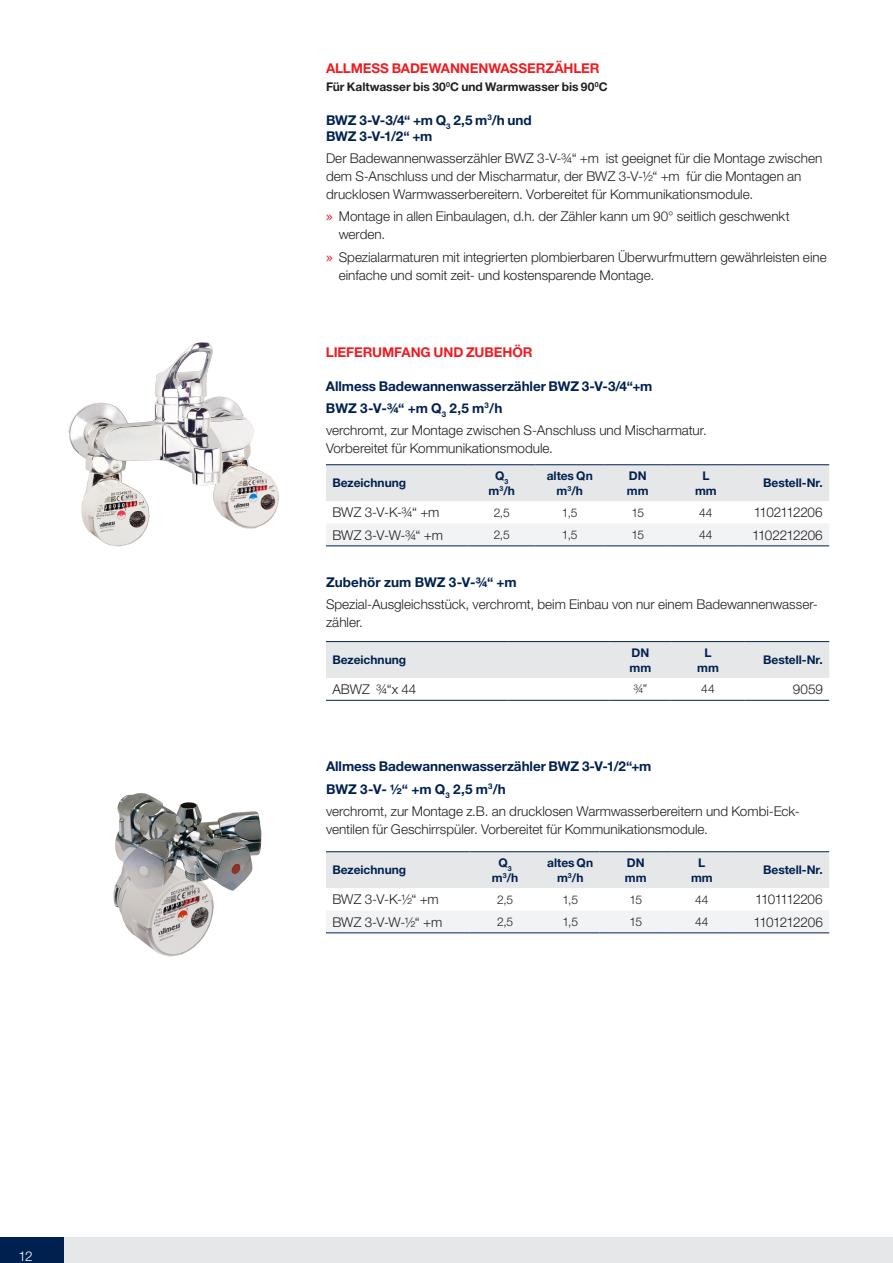
<style>
.page{position:relative;width:893px;height:1263px;background:#fff}
.page>*{position:absolute;margin:0;border:0;box-sizing:border-box;transform-origin:0 0}
.t1{font:300 13.5px/18px "Helvetica Neue LT Std";color:#231f20}
.t2{font:700 13.5px/22.2px "Helvetica Neue LT Std";letter-spacing:-.005em;color:#00214f}
.t3{font:700 13.5px "Helvetica Neue LT Std";letter-spacing:-.01em;color:#ee1d23}
.t4{font:300 13.5px "Helvetica Neue LT Std";letter-spacing:-.045em;color:#231f20}
.t5{font:300 13.5px "Helvetica Neue LT Std";letter-spacing:-.02em;color:#231f20}
.t6{font:300 13.5px "Helvetica Neue LT Std";letter-spacing:-.06em;color:#231f20}
.t7{font:300 13.5px "Helvetica Neue LT Std";color:#fff}
.t8{font:700 12px/15px "Helvetica Neue LT Std";letter-spacing:-.005em;color:#00214f;text-align:center}
.t9{font:300 12px "Helvetica Neue LT Std";letter-spacing:.005em;color:#231f20}
.t10{font:700 12px "Helvetica Neue LT Std";color:#231f20}
.s1{font-family:"Lucida Grande";font-weight:400;color:#ee1d23}
.s2{font-weight:300;color:#231f20}
.s3{font-weight:700;color:#00214f}
</style>
<div class="page">
<div style="left:0;top:1237px;width:893px;height:26px;background:#e6e7e9"></div>
<div style="left:0;top:1237px;width:64px;height:26px;background:#00214f"></div>
<div style="left:326px;top:465px;width:503px;height:36px;background:#e6e7e9"></div>
<div style="left:326px;top:524px;width:503px;height:22px;background:#f2f3f4"></div>
<hr style="left:326px;top:464px;width:142px;height:1px;background:#00214f">
<hr style="left:468px;top:464px;width:68px;height:1px;background:#00214f">
<hr style="left:536px;top:464px;width:68px;height:1px;background:#00214f">
<hr style="left:604px;top:464px;width:68px;height:1px;background:#00214f">
<hr style="left:672px;top:464px;width:68px;height:1px;background:#00214f">
<hr style="left:740px;top:464px;width:89px;height:1px;background:#00214f">
<hr style="left:326px;top:546px;width:142px;height:1px;background:#00214f">
<hr style="left:468px;top:546px;width:68px;height:1px;background:#00214f">
<hr style="left:536px;top:546px;width:68px;height:1px;background:#00214f">
<hr style="left:604px;top:546px;width:68px;height:1px;background:#00214f">
<hr style="left:672px;top:546px;width:68px;height:1px;background:#00214f">
<hr style="left:740px;top:546px;width:89px;height:1px;background:#00214f">
<img style="left:68px;top:343px;width:211px;height:204px">
<img style="left:114px;top:793px;width:147px;height:163px">
<div style="left:326px;top:852px;width:503px;height:36px;background:#e6e7e9"></div>
<div style="left:326px;top:911px;width:503px;height:22px;background:#f2f3f4"></div>
<hr style="left:326px;top:851px;width:143px;height:1px;background:#00214f">
<hr style="left:469px;top:851px;width:72px;height:1px;background:#00214f">
<hr style="left:541px;top:851px;width:59px;height:1px;background:#00214f">
<hr style="left:600px;top:851px;width:72px;height:1px;background:#00214f">
<hr style="left:672px;top:851px;width:60px;height:1px;background:#00214f">
<hr style="left:732px;top:851px;width:97px;height:1px;background:#00214f">
<hr style="left:326px;top:933px;width:143px;height:1px;background:#00214f">
<hr style="left:600px;top:933px;width:72px;height:1px;background:#00214f">
<hr style="left:672px;top:933px;width:60px;height:1px;background:#00214f">
<hr style="left:732px;top:933px;width:97px;height:1px;background:#00214f">
<hr style="left:469px;top:933px;width:72px;height:1px;background:#00214f">
<hr style="left:541px;top:933px;width:59px;height:1px;background:#00214f">
<div style="left:326px;top:642px;width:503px;height:36px;background:#e6e7e9"></div>
<hr style="left:326px;top:641px;width:183px;height:1px;background:#00214f">
<hr style="left:509px;top:641px;width:100px;height:1px;background:#00214f">
<hr style="left:609px;top:641px;width:63px;height:1px;background:#00214f">
<hr style="left:672px;top:641px;width:72px;height:1px;background:#00214f">
<hr style="left:744px;top:641px;width:85px;height:1px;background:#00214f">
<hr style="left:326px;top:700px;width:183px;height:1px;background:#00214f">
<hr style="left:509px;top:700px;width:100px;height:1px;background:#00214f">
<hr style="left:609px;top:700px;width:63px;height:1px;background:#00214f">
<hr style="left:672px;top:700px;width:72px;height:1px;background:#00214f">
<hr style="left:744px;top:700px;width:85px;height:1px;background:#00214f">
<p class="t7" style="left:19px;top:1248px;width:15px">12</p>
<p class="t3" style="left:326px;top:60px;width:275px">ALLMESS BADEWANNENWASSERZÄHLER</p>
<p class="t10" style="left:326px;top:80px;width:283px">Für Kaltwasser bis 30<sup>0</sup>C und Warmwasser bis 90<sup>0</sup>C</p>
<p class="t2" style="left:326px;top:111px;width:207px;line-height:16.2px">BWZ 3-V-3/4“ +m Q<sub>3</sub> 2,5 m<sup>3</sup>/h und<br>BWZ 3-V-1/2“ +m</p>
<p class="t1" style="left:326px;top:149px;width:498px">Der Badewannenwasserzähler BWZ 3-V-3/4“ +m ist geeignet für die Montage zwischen dem S-Anschluss und der Mischarmatur, der BWZ 3-V-1/2“ +m für die Montagen an drucklosen Warmwasserbereitern. Vorbereitet für Kommunikationsmodule.</p>
<p class="t1" style="left:339px;top:207px;width:452px;text-indent:-13px"><span class="s1">»</span> Montage in allen Einbaulagen, d.h. der Zähler kann um 90° seitlich geschwenkt werden.</p>
<p class="t1" style="left:339px;top:247px;width:489px;text-indent:-13px"><span class="s1">»</span> Spezialarmaturen mit integrierten plombierbaren Überwurfmuttern gewährleisten eine einfache und somit zeit- und kostensparende Montage.</p>
<p class="t3" style="left:326px;top:344px;width:208px">LIEFERUMFANG UND ZUBEHÖR</p>
<p class="t2" style="left:326px;top:374px;width:382px">Allmess Badewannenwasserzähler BWZ 3-V-3/4“+m<br>BWZ 3-V-3/4“ +m Q<sub>3</sub> 2,5 m<sup>3</sup>/h<br><span class="s2">verchromt, zur Montage zwischen S-Anschluss und Mischarmatur.</span></p>
<p class="t1" style="left:326px;top:439px;width:228px">Vorbereitet für Kommunikationsmodule.</p>
<p class="t8" style="left:332px;top:475px;width:75px">Bezeichnung</p>
<p class="t8" style="left:489px;top:468px;width:28px">Q<sub>3 </sub>m<sup>3</sup>/h</p>
<p class="t8" style="left:547px;top:468px;width:48px">altes Qn m<sup>3</sup>/h</p>
<p class="t8" style="left:627px;top:468px;width:23px;text-align:left">DN mm</p>
<p class="t8" style="left:695px;top:468px;width:23px">L mm</p>
<p class="t8" style="left:763px;top:475px;width:61px">Bestell-Nr.</p>
<p class="t1" style="left:332px;top:503px;width:109px">BWZ 3-V-K-3/4“ +m</p>
<p class="t9" style="left:494px;top:505px;width:18px">2,5</p>
<p class="t9" style="left:562px;top:505px;width:17px">1,5</p>
<p class="t9" style="left:632px;top:505px;width:14px">15</p>
<p class="t9" style="left:699px;top:505px;width:15px">44</p>
<p class="t4" style="left:754px;top:504px;width:71px">1102112206</p>
<p class="t1" style="left:332px;top:525px;width:112px">BWZ 3-V-W-3/4“ +m</p>
<p class="t9" style="left:494px;top:527px;width:18px">2,5</p>
<p class="t9" style="left:562px;top:527px;width:17px">1,5</p>
<p class="t9" style="left:632px;top:527px;width:14px">15</p>
<p class="t9" style="left:699px;top:527px;width:15px">44</p>
<p class="t5" style="left:752px;top:526px;width:72px">1102212206</p>
<p class="t2" style="left:326px;top:570px;width:192px">Zubehör zum BWZ 3-V-3/4“ +m</p>
<p class="t1" style="left:326px;top:595px;width:493px">Spezial-Ausgleichsstück, verchromt, beim Einbau von nur einem Badewannenwasser&shy;zähler.</p>
<p class="t8" style="left:332px;top:652px;width:75px">Bezeichnung</p>
<p class="t8" style="left:630px;top:644px;width:23px;text-align:left">DN mm</p>
<p class="t8" style="left:697px;top:644px;width:23px">L mm</p>
<p class="t8" style="left:763px;top:652px;width:61px">Bestell-Nr.</p>
<p class="t1" style="left:332px;top:680px;width:86px">ABWZ 3/4“x 44</p>
<p class="t9" style="left:634px;top:682px;width:15px">3/4”</p>
<p class="t9" style="left:701px;top:682px;width:15px">44</p>
<p class="t1" style="left:793px;top:680px;width:31px">9059</p>
<p class="t1" style="left:326px;top:755px;width:475px;line-height:22.2px"><span class="s3">Allmess Badewannenwasserzähler BWZ 3-V-1/2“+m<br>BWZ 3-V- 1/2“ +m Q</span><sub>3</sub> <span class="s3">2,5 m</span><sup>3</sup><span class="s3">/h<br></span>verchromt, zur Montage z.B. an drucklosen Warmwasserbereitern und Kombi-Eck-</p>
<p class="t1" style="left:326px;top:820px;width:384px">ventilen für Geschirrspüler. Vorbereitet für Kommunikationsmodule.</p>
<p class="t8" style="left:332px;top:862px;width:75px">Bezeichnung</p>
<p class="t8" style="left:492px;top:855px;width:28px">Q<sub>3 </sub>m<sup>3</sup>/h</p>
<p class="t8" style="left:547px;top:855px;width:47px">altes Qn m<sup>3</sup>/h</p>
<p class="t8" style="left:625px;top:855px;width:23px;text-align:left">DN mm</p>
<p class="t8" style="left:691px;top:855px;width:23px">L mm</p>
<p class="t8" style="left:763px;top:862px;width:61px">Bestell-Nr.</p>
<p class="t1" style="left:332px;top:890px;width:108px">BWZ 3-V-K-1/2“ +m</p>
<p class="t9" style="left:497px;top:892px;width:18px">2,5</p>
<p class="t9" style="left:562px;top:892px;width:17px">1,5</p>
<p class="t9" style="left:629px;top:892px;width:14px">15</p>
<p class="t9" style="left:695px;top:892px;width:15px">44</p>
<p class="t6" style="left:755px;top:891px;width:69px">1101112206</p>
<p class="t1" style="left:332px;top:912px;width:111px">BWZ 3-V-W-1/2“ +m</p>
<p class="t9" style="left:497px;top:914px;width:18px">2,5</p>
<p class="t9" style="left:562px;top:914px;width:17px">1,5</p>
<p class="t9" style="left:629px;top:914px;width:14px">15</p>
<p class="t9" style="left:695px;top:914px;width:15px">44</p>
<p class="t4" style="left:753px;top:913px;width:71px">1101212206</p>
</div>
